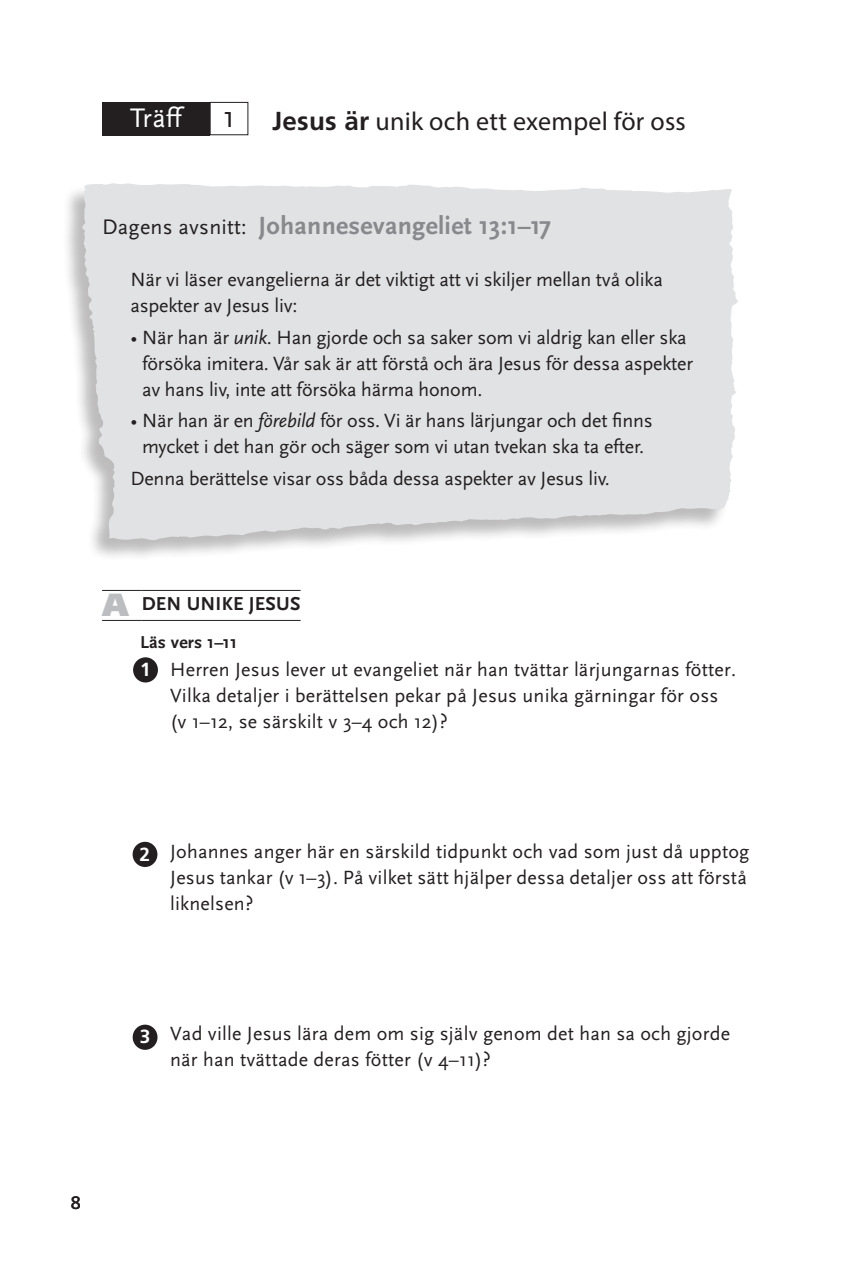
<style>
.page{position:relative;width:862px;height:1270px;background:#fff}
.page>*{position:absolute;margin:0;border:0;box-sizing:border-box;transform-origin:0 0}
.t1{font:31.4px "Scala Sans Pro";color:#231f20}
.t2{font:28px "Scala Sans Pro";color:#fff}
.STYLE_4_TODAY_S_PASS{font:700 26px "Scala Sans Pro";letter-spacing:.01em;color:#87898c}
.HEADLINE-BOLD{font:26px "Myriad Pro";letter-spacing:.01em;color:#231f20}
.Brödtext{font:20px/26px "Scala Sans Pro";letter-spacing:-.01em;color:#231f20}
.BC{font:20px/26px "Scala Sans Pro";letter-spacing:.01em;color:#231f20}
.t3{font:700 19.6px "Scala Sans Pro";letter-spacing:.01em;color:#231f20}
.t4{font:700 19px "Frutiger";color:#fff}
.X_HEAD__READ_VERSE{font:700 18px "Scala Sans Pro";letter-spacing:.01em;color:#231f20}
.t5{font:18px "Frutiger";color:#231f20}
.s1{font-family:"Frutiger";font-weight:700}
.s2{font-weight:400;font-size:22px;color:#231f20}
.s3{font-style:italic}
.s4{font-family:"Frutiger";font-weight:900;font-size:32px;color:#bcbdc0}
.s5{font-family:"Myriad Pro";font-size:22px}
</style>
<div class="page">
<div style="left:61px;top:184px;width:676px;height:378px;background:#231f20;opacity:.3"></div>
<svg style="left:80px;top:183px;width:658px;height:357px;background:#e1e2e3"></svg>
<hr style="left:102px;top:620px;width:40px;height:1px;background:#231f20">
<hr style="left:142px;top:620px;width:158px;height:1px;background:#231f20">
<hr style="left:102px;top:590px;width:40px;height:1px;background:#231f20">
<hr style="left:142px;top:590px;width:158px;height:1px;background:#231f20">
<div style="left:102px;top:102px;width:108px;height:33px;background:#231f20"></div>
<div style="left:133px;top:657px;width:25px;height:25px;background:#231f20;border-radius:50%"></div>
<div style="left:133px;top:842px;width:24px;height:25px;background:#231f20;border-radius:50%"></div>
<div style="left:133px;top:1025px;width:24px;height:25px;background:#231f20;border-radius:50%"></div>
<p class="t2" style="left:130px;top:102px;width:56px">Träff</p>
<p class="t1" style="left:223px;top:99px;width:14px">1</p>
<p class="HEADLINE-BOLD" style="left:272px;top:105px;width:415px"><span class="s1">Jesus är</span> unik och ett exempel för oss</p>
<p class="STYLE_4_TODAY_S_PASS" style="left:102px;top:211px;width:451px"><span class="s2">Dagens avsnitt:</span> Johannesevangeliet 13:1–17</p>
<p class="Brödtext" style="left:130px;top:267px;width:534px">När vi läser evangelierna är det viktigt att vi skiljer mellan två olika aspekter av Jesus liv:</p>
<p class="Brödtext" style="left:142px;top:324px;width:552px;text-indent:-12px">• När han är <span class="s3">unik</span>. Han gjorde och sa saker som vi aldrig kan eller ska försöka imitera. Vår sak är att förstå och ära Jesus för dessa aspekter av hans liv, inte att försöka härma honom.</p>
<p class="Brödtext" style="left:130px;top:408px;width:524px;text-align:center">• När han är en <span class="s3">förebild</span> för oss. Vi är hans lärjungar och det finns mycket i det han gör och säger som vi utan tvekan ska ta efter.</p>
<p class="Brödtext" style="left:130px;top:466px;width:481px">Denna berättelse visar oss båda dessa aspekter av Jesus liv.</p>
<p class="t3" style="left:102px;top:593px;width:200px"><span class="s4">A</span> DEN UNIKE JESUS</p>
<p class="X_HEAD__READ_VERSE" style="left:140px;top:632px;width:99px">Läs vers 1–11</p>
<p class="BC" style="left:170px;top:657px;width:567px;text-indent:-28px"><span class="s5">1</span> Herren Jesus lever ut evangeliet när han tvättar lärjungarnas fötter.<br>Vilka detaljer i berättelsen pekar på Jesus unika gärningar för oss (v 1–12, se särskilt v 3–4 och 12)?</p>
<p class="t4" style="left:140px;top:658px;width:12px">1</p>
<p class="BC" style="left:170px;top:839px;width:581px;text-indent:-28px">2 Johannes anger här en särskild tidpunkt och vad som just då upptog<br>Jesus tankar (v 1–3). På vilket sätt hjälper dessa detaljer oss att förstå liknelsen?</p>
<p class="t4" style="left:140px;top:843px;width:12px">2</p>
<p class="BC" style="left:170px;top:1021px;width:561px;text-indent:-28px">3 Vad ville Jesus lära dem om sig själv genom det han sa och gjorde när han tvättade deras fötter (v 4–11)?</p>
<p class="t4" style="left:140px;top:1026px;width:12px">3</p>
<p class="t5" style="left:71px;top:1192px;width:12px">8</p>
</div>
